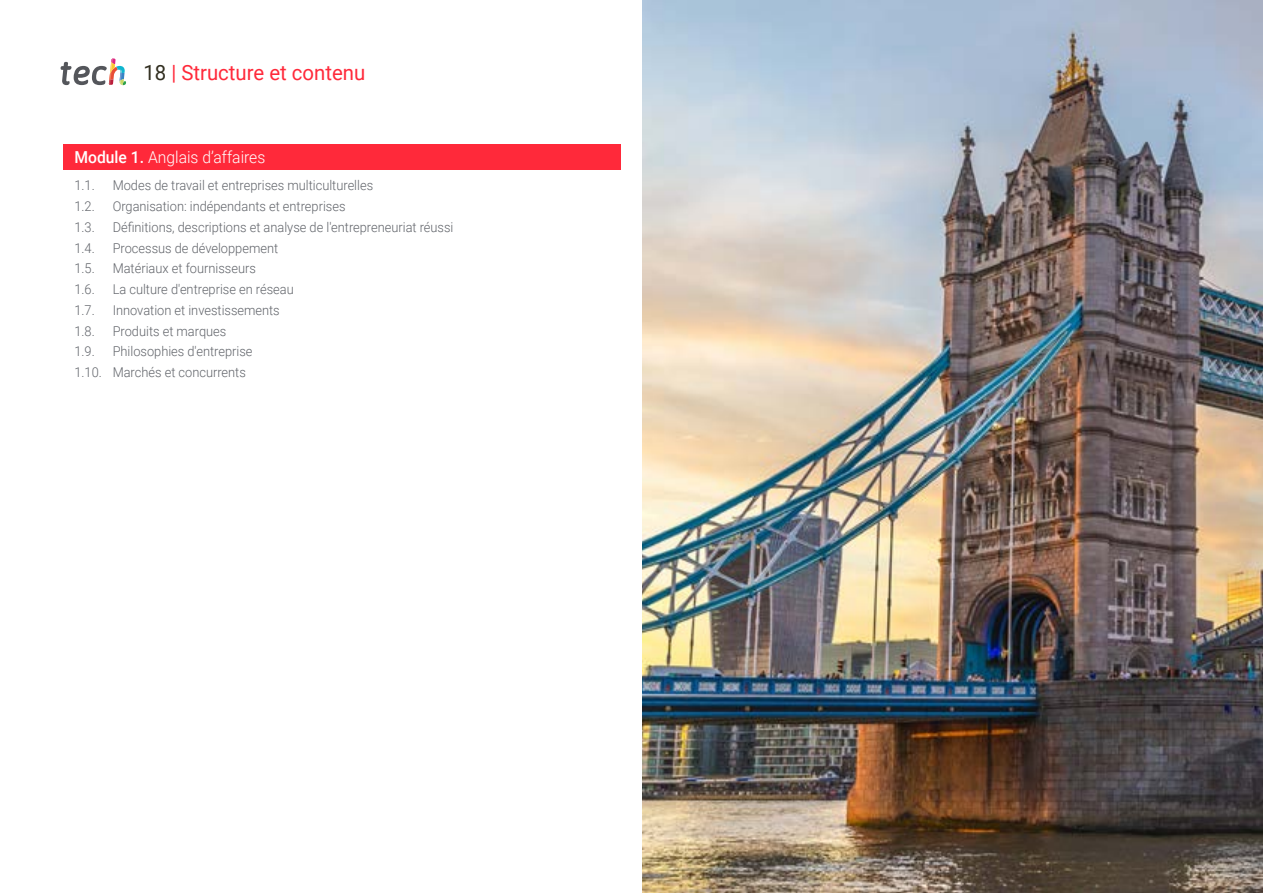
<style>
.page{position:relative;width:1263px;height:893px;background:#fff}
.page>*{position:absolute;margin:0;border:0;box-sizing:border-box;transform-origin:0 0}
.t1{font:21px "Roboto";color:#ff293a}
.t2{font:300 16.5px "Roboto";color:#fff;scale:.95 1}
.t3{font:300 13.5px/20.7px "Roboto";color:#61646a;scale:.95 1}
.s1{color:#312e20}
.s2{font-weight:500}
</style>
<div class="page">
<div style="left:63px;top:145px;width:557px;height:25px;background:#ff293a"></div>
<svg style="left:61px;top:58px;width:65px;height:28px"></svg>
<img style="left:642px;top:0;width:621px;height:893px">
<h1 class="t1" style="left:144px;top:57px;width:223px"><span class="s1">18</span> | Structure et contenu</h1>
<p class="t2" style="left:74px;top:146px;width:202px"><span class="s2">Module 1.</span> Anglais d’affaires</p>
<p class="t3" style="left:74px;top:175px;width:23px">1.1.</p>
<p class="t3" style="left:113px;top:175px;width:276px">Modes de travail et entreprises multiculturelles</p>
<p class="t3" style="left:74px;top:196px;width:23px">1.2.</p>
<p class="t3" style="left:113px;top:196px;width:247px">Organisation: indépendants et entreprises</p>
<p class="t3" style="left:74px;top:216px;width:23px">1.3.</p>
<p class="t3" style="left:113px;top:216px;width:360px">Définitions, descriptions et analyse de l'entrepreneuriat réussi</p>
<p class="t3" style="left:74px;top:237px;width:23px">1.4.</p>
<p class="t3" style="left:113px;top:237px;width:176px">Processus de développement</p>
<p class="t3" style="left:74px;top:258px;width:23px">1.5.</p>
<p class="t3" style="left:113px;top:258px;width:152px">Matériaux et fournisseurs</p>
<p class="t3" style="left:74px;top:279px;width:23px">1.6.</p>
<p class="t3" style="left:113px;top:279px;width:192px">La culture d'entreprise en réseau</p>
<p class="t3" style="left:74px;top:299px;width:23px">1.7.</p>
<p class="t3" style="left:113px;top:299px;width:177px">Innovation et investissements</p>
<p class="t3" style="left:74px;top:320px;width:23px">1.8.</p>
<p class="t3" style="left:113px;top:320px;width:121px">Produits et marques</p>
<p class="t3" style="left:74px;top:341px;width:23px">1.9.</p>
<p class="t3" style="left:74px;top:341px;width:189px;text-indent:38px">Philosophies d'entreprise<br>1.10. Marchés et concurrents</p>
</div>
